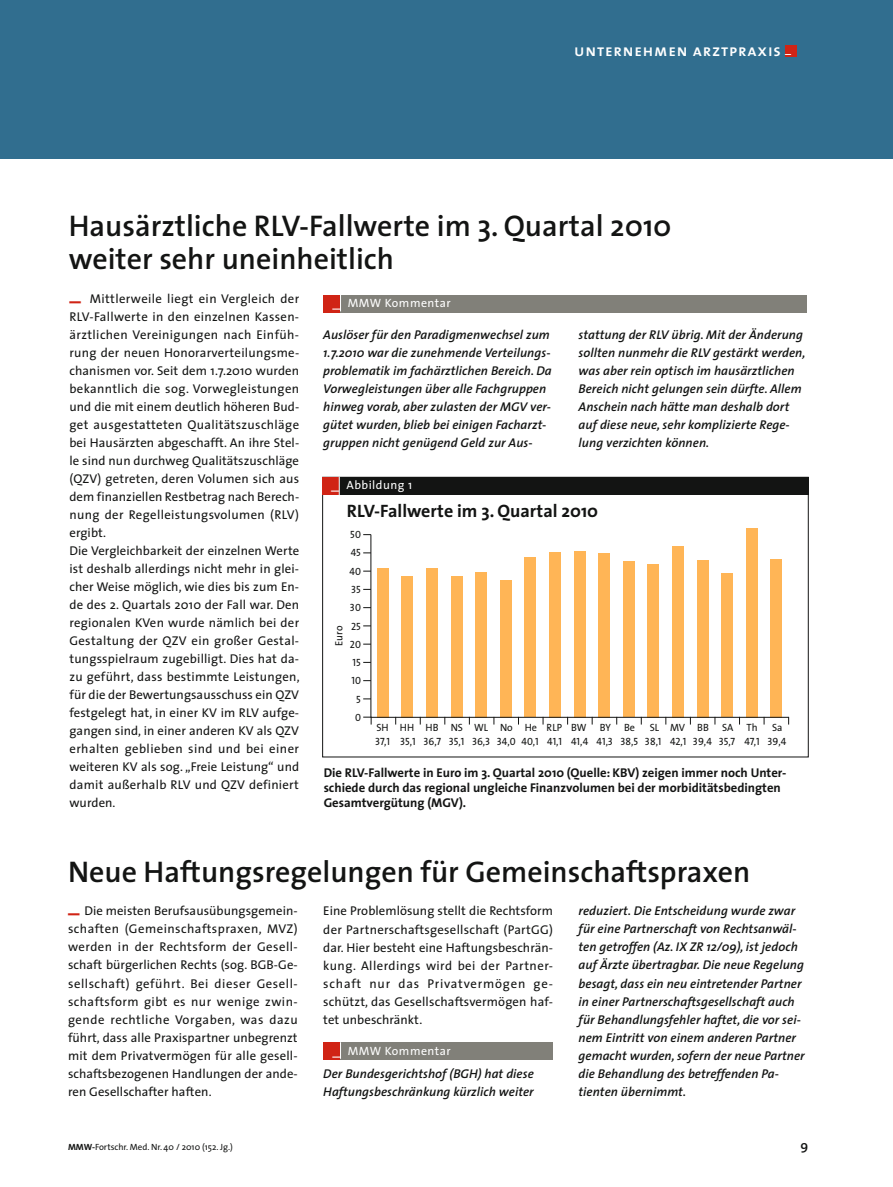
<style>
.page{position:relative;width:893px;height:1187px;background:#fff}
.page>*{position:absolute;margin:0;border:0;box-sizing:border-box;transform-origin:0 0}
.t1{font:600 30px/33px "The Sans";color:#131413}
.t2{font:700 18px "The Sans";color:#131413}
.t3{font:16.5px "The Sans Semi Bold Caps";letter-spacing:.05em;color:#fff}
.t4{font:600 13.5px "The Sans";color:#131413}
.t5{font:13.5px "The Sans";color:#fff;scale:1.2 1}
.t6{font:12.75px/18px "The Sans";letter-spacing:.01em;color:#131413;text-align:justify}
.t7{font:italic 600 12.75px/18px "The Sans";letter-spacing:.005em;color:#131413}
.t8{font:700 12.75px/15px "The Sans";color:#131413}
.t9{font:12px "The Sans";letter-spacing:.04em;color:#fff}
.t10{font:10.5px/18.3px "The Sans Caps";color:#131413;text-align:right}
.t11{font:10.5px "The Sans";color:#131413}
.t12{font:9px "The Sans";color:#131413}
.s1{font-weight:900;color:#d02415}
.s2{font-size:13.5px}
.s3{font-weight:700}
</style>
<div class="page">
<div style="left:0;top:0;width:892px;height:159px;background:#316e8f"></div>
<div style="left:785px;top:45px;width:11px;height:11px;background:#d02415"></div>
<div style="left:322px;top:477px;width:17px;height:17px;background:#d02415"></div>
<div style="left:339px;top:477px;width:469px;height:17px;background:#131413"></div>
<svg style="left:339px;top:476px;width:1px;height:19px"></svg>
<div style="left:746px;top:528px;width:11px;height:189px;background:#ffb556"></div>
<svg style="left:370px;top:534px;width:419px;height:184px"></svg>
<svg style="left:363px;top:716px;width:9px;height:8px"></svg>
<div style="left:323px;top:295px;width:17px;height:17px;background:#d02415"></div>
<div style="left:340px;top:295px;width:467px;height:17px;background:#818079"></div>
<svg style="left:340px;top:295px;width:1px;height:16px"></svg>
<div style="left:323px;top:1042px;width:17px;height:17px;background:#d02415"></div>
<div style="left:340px;top:1042px;width:213px;height:17px;background:#818079"></div>
<svg style="left:340px;top:1042px;width:1px;height:16px"></svg>
<p class="t3" style="left:574px;top:40px;width:218px">unternehmen arztpraxis <sub>–</sub></p>
<h1 class="t1" style="left:69px;top:209px;width:604px">Hausärztliche RLV-Fallwerte im 3. Quartal 2010 weiter sehr uneinheitlich</h1>
<p class="t6" style="left:69px;top:291px;width:232px;text-align:left"><span class="s1">–</span> Mittlerweile liegt ein Vergleich der RLV-Fallwerte in den einzelnen Kassen&shy;ärztlichen Vereinigungen nach Einfüh&shy;rung der neuen Honorarverteilungsme&shy;chanismen vor. Seit dem 1.7.2010 wurden bekanntlich die sog. Vorwegleistungen und die mit einem deutlich höheren Bud&shy;get ausgestatteten Qualitätszuschläge bei Hausärzten abgeschafft. An ihre Stel&shy;le sind nun durchweg Qualitätszuschläge (QZV) getreten, deren Volumen sich aus dem finanziellen Restbetrag nach Berech&shy;nung der Regelleistungsvolumen (RLV) ergibt.<br>Die Vergleichbarkeit der einzelnen Werte ist deshalb allerdings nicht mehr in glei&shy;cher Weise möglich, wie dies bis zum En&shy;de des 2. Quartals 2010 der Fall war. Den regionalen KVen wurde nämlich bei der Gestaltung der QZV ein großer Gestal&shy;tungsspielraum zugebilligt. Dies hat da&shy;zu geführt, dass bestimmte Leistungen, für die der Bewertungsausschuss ein QZV festgelegt hat, in einer KV im RLV aufge&shy;gangen sind, in einer anderen KV als QZV erhalten geblieben sind und bei einer weiteren KV als sog. „Freie Leistung“ und damit außerhalb RLV und QZV definiert wurden.</p>
<p class="t9" style="left:332px;top:298px;width:120px"><span class="s2">–</span> MMW Kommentar</p>
<p class="t7" style="left:323px;top:327px;width:230px">Auslöser für den Paradigmenwechsel zum 1.7.2010 war die zunehmende Verteilungs&shy;problematik im fachärztlichen Bereich. Da Vorwegleistungen über alle Fachgruppen hinweg vorab, aber zulasten der MGV ver&shy;gütet wurden, blieb bei einigen Facharzt&shy;gruppen nicht genügend Geld zur Aus-</p>
<p class="t7" style="left:578px;top:327px;width:228px">stattung der RLV übrig. Mit der Änderung sollten nunmehr die RLV gestärkt werden, was aber rein optisch im hausärztlichen Bereich nicht gelungen sein dürfte. Allem Anschein nach hätte man deshalb dort auf diese neue, sehr komplizierte Rege&shy;lung verzichten können.</p>
<p class="t9" style="left:346px;top:480px;width:67px">Abbildung 1</p>
<p class="t5" style="left:331px;top:485px;width:8px">–</p>
<h2 class="t2" style="left:347px;top:503px;width:253px">RLV-Fallwerte im 3. Quartal 2010</h2>
<p class="t10" style="left:349px;top:525px;width:13px">50<br>45<br>40<br>35<br>30<br>25<br>20<br>15<br>10<br>5<br>0</p>
<p class="t11" style="left:335px;top:646px;width:22px;rotate:-90deg">Euro</p>
<p class="t11" style="left:376px;top:723px;width:236px">SH HH HB NS WL No He RLP BW BY</p>
<p class="t11" style="left:624px;top:723px;width:12px">Be</p>
<p class="t11" style="left:649px;top:723px;width:61px">SL MV BB</p>
<p class="t11" style="left:722px;top:723px;width:37px">SA Th</p>
<p class="t11" style="left:772px;top:723px;width:12px">Sa</p>
<p class="t8" style="left:323px;top:765px;width:464px">Die RLV-Fallwerte in Euro im 3. Quartal 2010 (Quelle: KBV) zeigen immer noch Unter&shy;schiede durch das regional ungleiche Finanzvolumen bei der morbiditätsbedingten<br>Gesamtvergütung (MGV).</p>
<p class="t10" style="left:375px;top:732px;width:413px">37,1 35,1 36,7 35,1 36,3 34,0 40,1 41,1 41,4 41,3 38,5 38,1 42,1 39,4 35,7 47,1 39,4</p>
<h1 class="t1" style="left:68px;top:855px;width:683px">Neue Haftungsregelungen für Gemeinschaftspraxen</h1>
<p class="t6" style="left:68px;top:903px;width:231px"><span class="s1">–</span> Die meisten Berufsausübungsgemein&shy;schaften (Gemeinschaftspraxen, MVZ) werden in der Rechtsform der Gesell&shy;schaft bürgerlichen Rechts (sog. BGB-Ge&shy;sellschaft) geführt. Bei dieser Gesell&shy;schaftsform gibt es nur wenige zwin&shy;gende rechtliche Vorgaben, was dazu führt, dass alle Praxispartner unbegrenzt mit dem Privatvermögen für alle gesell&shy;schaftsbezogenen Handlungen der ande&shy;ren Gesellschafter haften.</p>
<p class="t6" style="left:323px;top:903px;width:231px">Eine Problemlösung stellt die Rechtsform der Partnerschaftsgesellschaft (PartGG) dar. Hier besteht eine Haftungsbeschrän&shy;kung. Allerdings wird bei der Partner&shy;schaft nur das Privatvermögen ge&shy;schützt, das Gesellschaftsvermögen haf&shy;tet unbeschränkt.</p>
<p class="t7" style="left:578px;top:903px;width:227px">reduziert. Die Entscheidung wurde zwar für eine Partnerschaft von Rechtsanwäl&shy;ten getroffen (Az. IX ZR 12/09), ist jedoch auf Ärzte übertragbar. Die neue Regelung besagt, dass ein neu eintretender Partner in einer Partnerschaftsgesellschaft auch für Behandlungsfehler haftet, die vor sei&shy;nem Eintritt von einem anderen Partner gemacht wurden, sofern der neue Partner die Behandlung des betreffenden Pa&shy;tienten übernimmt.</p>
<p class="t9" style="left:332px;top:1046px;width:120px"><span class="s2">–</span> MMW Kommentar</p>
<p class="t7" style="left:323px;top:1065px;width:212px">Der Bundesgerichtshof (BGH) hat diese<br>Haftungsbeschränkung kürzlich weiter</p>
<p class="t12" style="left:68px;top:1143px;width:166px"><span class="s3">MMW-</span>Fortschr. Med. Nr. 40 / 2010 (152. Jg.)</p>
<p class="t4" style="left:800px;top:1137px;width:9px">9</p>
</div>
